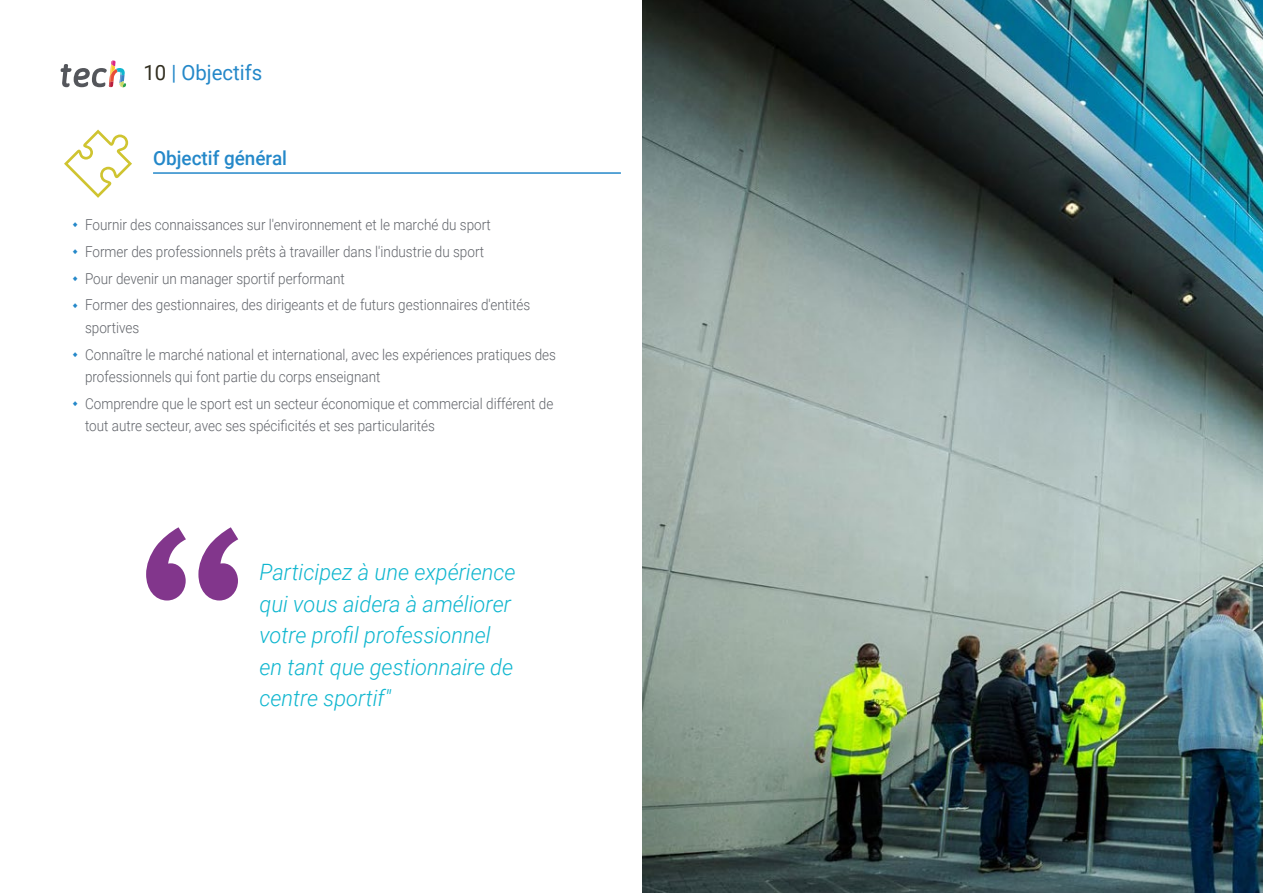
<style>
.page{position:relative;width:1263px;height:893px;background:#fff}
.page>*{position:absolute;margin:0;border:0;box-sizing:border-box;transform-origin:0 0}
.t1{font:italic 300 22.5px/31.5px "Roboto";color:#0fb6cf}
.t2{font:21px "Roboto";color:#2488c9}
.t3{font:500 19.5px "Roboto";color:#2488c9}
.t4{font:300 15px/26.7px "Roboto";color:#61646a;scale:.9 1}
.s1{color:#312e20}
</style>
<div class="page">
<hr style="left:153px;top:173px;width:468px;height:1px;background:#2488c9">
<svg style="left:64px;top:130px;width:68px;height:68px"></svg>
<img style="left:642px;top:0;width:621px;height:893px">
<svg style="left:61px;top:61px;width:65px;height:27px"></svg>
<svg style="left:146px;top:527px;width:92px;height:73px"></svg>
<h2 class="t2" style="left:144px;top:57px;width:120px"><span class="s1">10</span> | Objectifs</h2>
<h3 class="t3" style="left:153px;top:144px;width:135px">Objectif général</h3>
<p class="t4" style="left:85px;top:211px;width:496px">Fournir des connaissances sur l'environnement et le marché du sport Former des professionnels prêts à travailler dans l'industrie du sport<br>Pour devenir un manager sportif performant<br>Former des gestionnaires, des dirigeants et de futurs gestionnaires d'entités</p>
<p class="t4" style="left:85px;top:314px;width:525px">sportives<br>Connaître le marché national et international, avec les expériences pratiques des</p>
<p class="t4" style="left:85px;top:363px;width:522px">professionnels qui font partie du corps enseignant<br>Comprendre que le sport est un secteur économique et commercial différent de</p>
<p class="t4" style="left:85px;top:412px;width:390px">tout autre secteur, avec ses spécificités et ses particularités</p>
<h1 class="t1" style="left:259px;top:556px;width:258px">Participez à une expérience qui vous aidera à améliorer votre profil professionnel en tant que gestionnaire de centre sportif"</h1>
</div>
